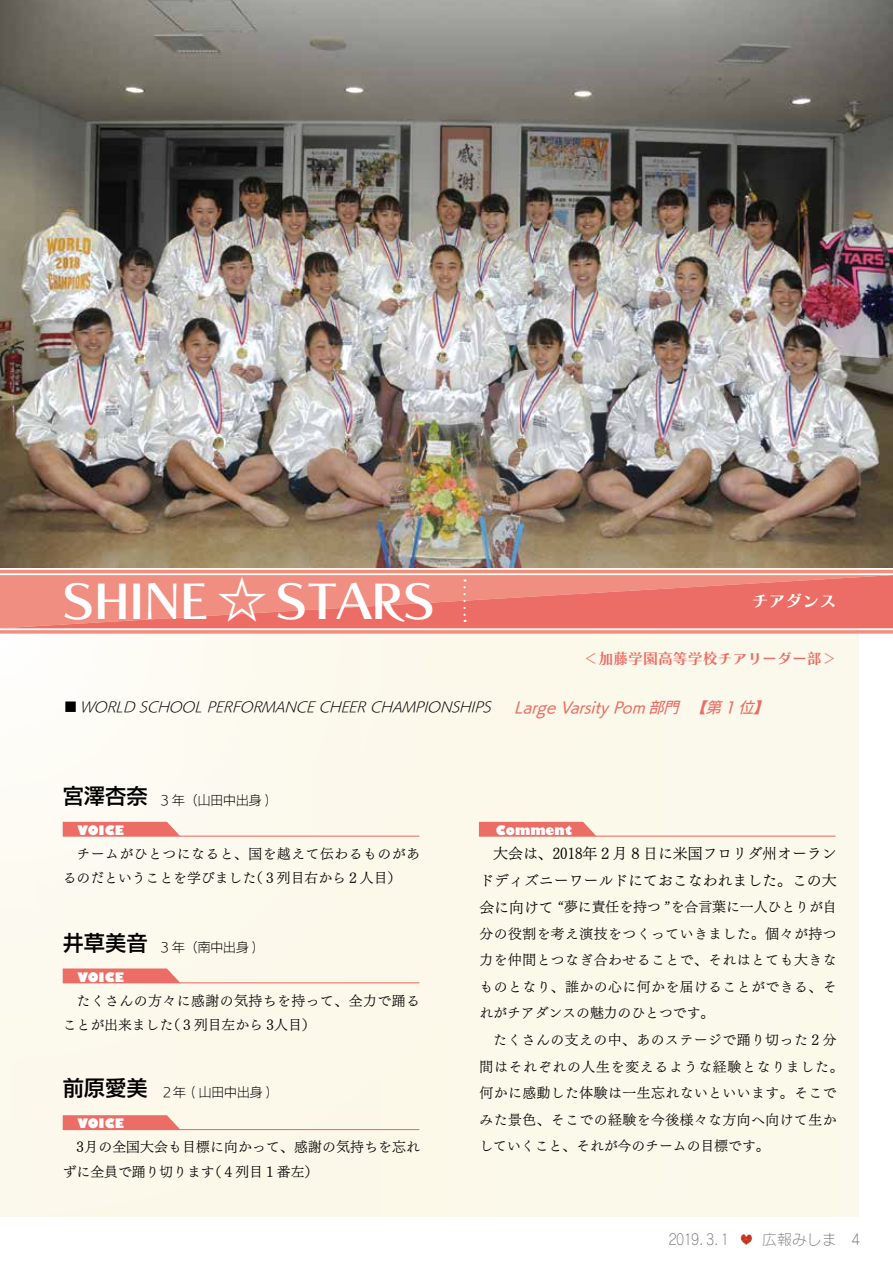
<style>
.page{position:relative;width:893px;height:1263px;background:#fff}
.page>*{position:absolute;margin:0;border:0;box-sizing:border-box;transform-origin:0 0}
.t1{font:47.85px "Chiaro Std B";color:#fff}
.t2{font:16.95px "Chiaro Std B";color:#fff}
.t3{font:14.85px/26.5px "UD Mincho Pro L";color:#000;text-align:right}
.t4{font:italic 14.85px "UD Kakugo Large Pro M";color:#ec6d65}
.t5{font:14.85px "Chiaro Std B";color:#ec6d65}
.t6{font:14.85px "Rodin Cattleya Pro L";color:#727171}
.t7{font:13.8px/26.5px "UD Mincho Pro L";letter-spacing:.035em;color:#000}
.t8{font:13.8px/24.5px "UD Mincho Pro L";letter-spacing:.01em;color:#000}
.t9{font:italic 13.8px "UD Kakugo Large Pro L";color:#000}
.t10{font:12.75px "UD Kakugo Large Pro L";color:#000}
.t11{font:800 12.75px "Gill Sans";color:#fff}
.s1{font-style:normal}
.s2{font-family:"UD Kakugo Large Pro DB";font-size:21.3px}
.s3{font-size:14.85px}
.s4{color:#595757}
</style>
<div class="page">
<div style="left:0;top:49px;width:859px;height:1167px;background:#fcf9eb"></div>
<img style="left:0;top:0;width:893px;height:568px">
<svg style="left:0;top:570px;width:893px;height:64px"></svg>
<svg style="left:0;top:575px;width:893px;height:53px;background:#ee7e73"></svg>
<svg style="left:463px;top:587px;width:3px;height:35px"></svg>
<svg style="left:63px;top:822px;width:118px;height:15px;background:#ed786f"></svg>
<hr style="left:180px;top:836px;width:239px;height:1px;background:#ec6d65">
<svg style="left:63px;top:968px;width:117px;height:15px;background:#ed7970"></svg>
<hr style="left:180px;top:982px;width:239px;height:1px;background:#ec6d65">
<svg style="left:63px;top:1115px;width:117px;height:15px;background:#ed766d"></svg>
<hr style="left:180px;top:1129px;width:239px;height:1px;background:#ec6d65">
<svg style="left:479px;top:822px;width:118px;height:15px;background:#ed776f"></svg>
<hr style="left:596px;top:836px;width:240px;height:1px;background:#ec6d65">
<svg style="left:741px;top:1234px;width:3px;height:9px"></svg>
<h1 class="t1" style="left:63px;top:571px;width:374px">SHINE ☆ STARS</h1>
<p class="t9" style="left:64px;top:696px;width:434px"><span class="s1">■</span> WORLD SCHOOLPERFORMANCECHEERCHAMPIONSHIPS</p>
<p class="t2" style="left:752px;top:590px;width:87px">チアダンス</p>
<p class="t5" style="left:584px;top:649px;width:254px">＜加藤学園高等学校チアリーダー部＞</p>
<p class="t4" style="left:514px;top:695px;width:262px">Large Varsity Pom 部門　【第 1 位】</p>
<p class="t10" style="left:63px;top:790px;width:210px"><span class="s2">宮澤杏奈</span>　3 年（山田中出身）</p>
<p class="t11" style="left:78px;top:822px;width:48px">VOICE</p>
<p class="t7" style="left:63px;top:841px;width:359px;line-height:24.5px;text-indent:14px">チームがひとつになると、国を越えて伝わるものがあるのだということを学びました（３列目右から２人目）</p>
<p class="t10" style="left:63px;top:936px;width:197px"><span class="s2">井草美音</span>　3 年（南中出身）</p>
<p class="t11" style="left:78px;top:969px;width:48px">VOICE</p>
<p class="t7" style="left:63px;top:988px;width:359px;line-height:24.5px;text-indent:14px">たくさんの方々に感謝の気持ちを持って、全力で踊ることが出来ました（３列目左から 3人目）</p>
<p class="t10" style="left:63px;top:1082px;width:211px"><span class="s2">前原愛美</span> 2 年（山田中出身）</p>
<p class="t11" style="left:78px;top:1116px;width:48px">VOICE</p>
<p class="t8" style="left:63px;top:1134px;width:359px;text-indent:14px">3月の全国大会も目標に向かって、感謝の気持ちを忘れずに全員で踊り切ります（４列目１番左）</p>
<p class="t11" style="left:496px;top:822px;width:78px">Comment</p>
<p class="t3" style="left:479px;top:840px;width:359px">大会は、2018年２月８日に米国フロリダ州オーランドディズニーワールドにておこなわれました。この大</p>
<p class="t7" style="left:479px;top:893px;width:359px;text-align:justify"><span class="s3">会に向けて</span> “夢に責任を持つ ”を合言葉に一人ひとりが自分の役割を考え演技をつくっていきました。個々が持つ力を仲間とつなぎ合わせることで、それはとても大きなものとなり、誰かの心に何かを届けることができる、それがチアダンスの魅力のひとつです。</p>
<p class="t7" style="left:479px;top:1026px;width:366px;text-indent:14px">たくさんの支えの中、あのステージで踊り切った２分間はそれぞれの人生を変えるような経験となりました。何かに感動した体験は一生忘れないといいます。そこでみた景色、そこでの経験を今後様々な方向へ向けて生かしていくこと、それが今のチームの目標です。</p>
<p class="t6" style="left:669px;top:1230px;width:56px">２０１９．3．1</p>
<p class="t6" style="left:762px;top:1230px;width:99px">広報みしま <span class="s4">4</span></p>
</div>
